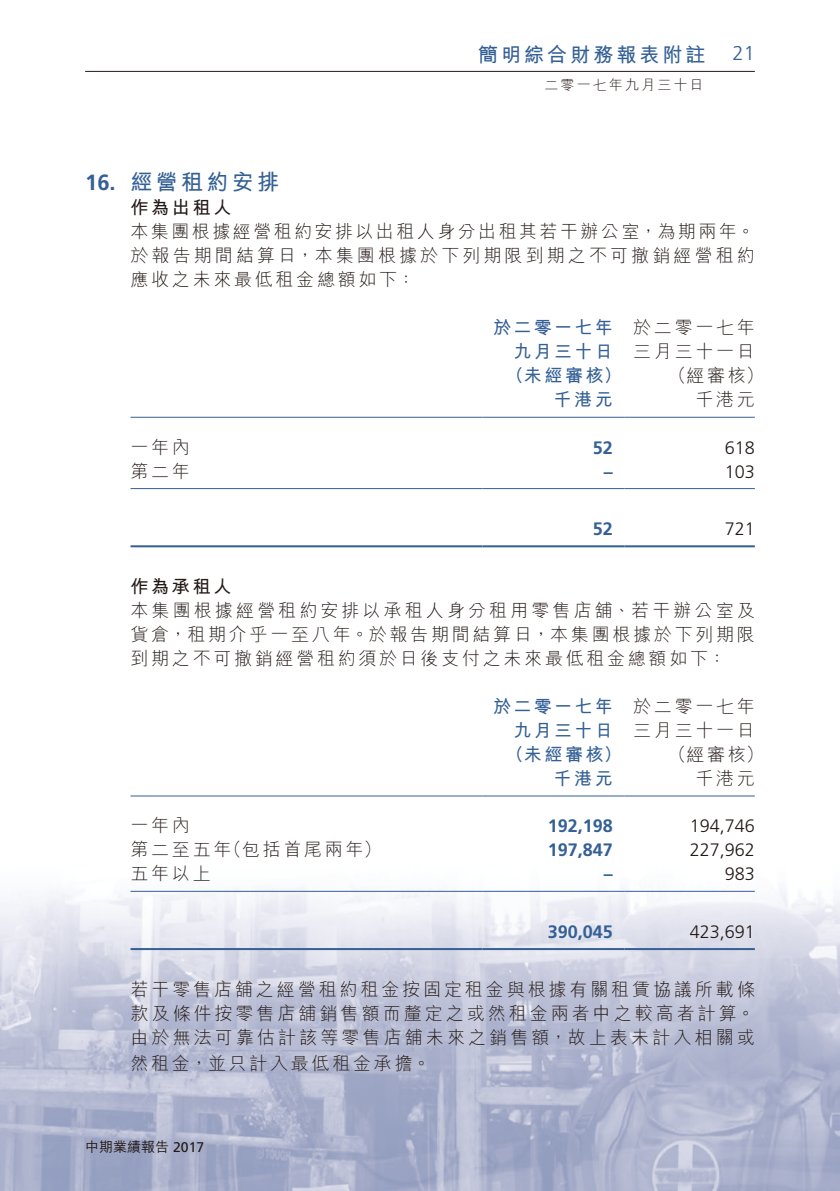
<style>
.page{position:relative;width:840px;height:1191px;background:#fff}
.page>*{position:absolute;margin:0;border:0;box-sizing:border-box;transform-origin:0 0}
.t1{font:700 22px "M Hei HK";letter-spacing:.15em;color:#346095}
.t2{font:700 22px "Frutiger LT Std";color:#346095}
.t3{font:700 20px "M Hei HK";letter-spacing:.15em;color:#346095}
.t4{font:300 20px "Frutiger LT Std";color:#346095}
.t5{font:300 18px/24px "M Hei HK";letter-spacing:.15em;color:#231916;text-align:justify}
.t6{font:700 18px/24px "M Hei HK";letter-spacing:.13em;color:#346095;text-align:right}
.t7{font:300 18px "Frutiger LT Std";color:#231916}
.t8{font:700 18px "Frutiger LT Std";color:#346095}
.t9{font:700 18px "M Hei HK";letter-spacing:.15em;color:#231916}
.t10{font:300 14px "M Hei HK";letter-spacing:.15em;color:#231916}
.t11{font:500 14px "M Hei HK";color:#231916}
.s1{font-family:"Frutiger LT Std";font-weight:400}
</style>
<div class="page">
<img style="left:0;top:70px;width:839px;height:1121px">
<hr style="left:85px;top:71px;width:669px;height:1px;background:#231916">
<hr style="left:130px;top:417px;width:352px;height:1px;background:#346095">
<hr style="left:482px;top:417px;width:142px;height:1px;background:#346095">
<hr style="left:624px;top:417px;width:130px;height:1px;background:#346095">
<hr style="left:130px;top:488px;width:352px;height:1px;background:#346095">
<hr style="left:482px;top:488px;width:142px;height:1px;background:#346095">
<hr style="left:624px;top:488px;width:130px;height:1px;background:#346095">
<hr style="left:130px;top:545px;width:352px;height:2px;background:#346095">
<hr style="left:482px;top:545px;width:142px;height:2px;background:#346095">
<hr style="left:624px;top:545px;width:130px;height:2px;background:#346095">
<hr style="left:130px;top:795px;width:352px;height:1px;background:#346095">
<hr style="left:482px;top:795px;width:142px;height:1px;background:#346095">
<hr style="left:624px;top:795px;width:130px;height:1px;background:#346095">
<hr style="left:130px;top:890px;width:352px;height:1px;background:#346095">
<hr style="left:482px;top:890px;width:142px;height:1px;background:#346095">
<hr style="left:624px;top:890px;width:130px;height:1px;background:#346095">
<hr style="left:130px;top:948px;width:352px;height:2px;background:#346095">
<hr style="left:482px;top:948px;width:142px;height:2px;background:#346095">
<hr style="left:624px;top:948px;width:130px;height:2px;background:#346095">
<p class="t3" style="left:478px;top:40px;width:228px">簡明綜合財務報表附註</p>
<p class="t10" style="left:544px;top:75px;width:160px">二零一七年九月三十日</p>
<p class="t4" style="left:732px;top:42px;width:24px">21</p>
<p class="t2" style="left:85px;top:169px;width:32px">16.</p>
<p class="t1" style="left:130px;top:166px;width:150px">經營租約安排</p>
<p class="t9" style="left:130px;top:195px;width:102px">作為出租人</p>
<p class="t5" style="left:130px;top:219px;width:625px">本集團根據經營租約安排以出租人身分出租其若干辦公室，為期兩年。於報告期間結算日，本集團根據於下列期限到期之不可撤銷經營租約應收之未來最低租金總額如下：</p>
<p class="t6" style="left:493px;top:314px;width:121px">於二零一七年九月三十日</p>
<p class="t5" style="left:633px;top:315px;width:123px">於二零一七年</p>
<p class="t5" style="left:633px;top:339px;width:123px">三月三十一日</p>
<p class="t5" style="left:668px;top:363px;width:97px">（經審核(</p>
<p class="t6" style="left:505px;top:362px;width:118px">（未經審核）</p>
<p class="t5" style="left:130px;top:434px;width:61px">一年內</p>
<p class="t5" style="left:130px;top:458px;width:61px">第二年</p>
<p class="t6" style="left:553px;top:386px;width:61px">千港元</p>
<p class="t8" style="left:592px;top:437px;width:22px">52</p>
<p class="t8" style="left:603px;top:461px;width:10px">–</p>
<p class="t5" style="left:695px;top:387px;width:61px">千港元</p>
<p class="t7" style="left:724px;top:437px;width:32px">618</p>
<p class="t7" style="left:724px;top:461px;width:32px">103</p>
<p class="t8" style="left:592px;top:518px;width:22px">52</p>
<p class="t7" style="left:724px;top:518px;width:32px">721</p>
<p class="t9" style="left:130px;top:573px;width:102px">作為承租人</p>
<p class="t5" style="left:130px;top:598px;width:625px">本集團根據經營租約安排以承租人身分租用零售店舖、若干辦公室及貨倉，租期介乎一至八年。於報告期間結算日，本集團根據於下列期限到期之不可撤銷經營租約須於日後支付之未來最低租金總額如下：</p>
<p class="t6" style="left:493px;top:693px;width:121px">於二零一七年九月三十日</p>
<p class="t5" style="left:633px;top:694px;width:123px">於二零一七年</p>
<p class="t5" style="left:633px;top:718px;width:123px">三月三十一日</p>
<p class="t5" style="left:668px;top:742px;width:97px">（經審核(</p>
<p class="t6" style="left:505px;top:741px;width:118px">（未經審核）</p>
<p class="t6" style="left:553px;top:765px;width:61px">千港元</p>
<p class="t5" style="left:695px;top:766px;width:61px">千港元</p>
<p class="t5" style="left:130px;top:813px;width:61px">一年內</p>
<p class="t8" style="left:547px;top:815px;width:67px">192,198</p>
<p class="t7" style="left:689px;top:816px;width:67px">194,746</p>
<p class="t5" style="left:224px;top:837px;width:159px">（包括首尾兩年(</p>
<p class="t5" style="left:130px;top:837px;width:102px">第二至五年</p>
<p class="t8" style="left:547px;top:839px;width:67px">197,847</p>
<p class="t7" style="left:689px;top:840px;width:67px">227,962</p>
<p class="t5" style="left:130px;top:861px;width:82px">五年以上</p>
<p class="t8" style="left:603px;top:863px;width:10px">–</p>
<p class="t7" style="left:724px;top:864px;width:32px">983</p>
<p class="t8" style="left:547px;top:920px;width:67px">390,045</p>
<p class="t7" style="left:689px;top:921px;width:67px">423,691</p>
<p class="t5" style="left:130px;top:976px;width:625px">若干零售店舖之經營租約租金按固定租金與根據有關租賃協議所載條款及條件按零售店舖銷售額而釐定之或然租金兩者中之較高者計算。由於無法可靠估計該等零售店舖未來之銷售額，故上表未計入相關或</p>
<p class="t5" style="left:130px;top:1050px;width:301px">然租金，並只計入最低租金承擔。</p>
<p class="t11" style="left:85px;top:1137px;width:121px">中期業績報告 <span class="s1">2017</span></p>
</div>
